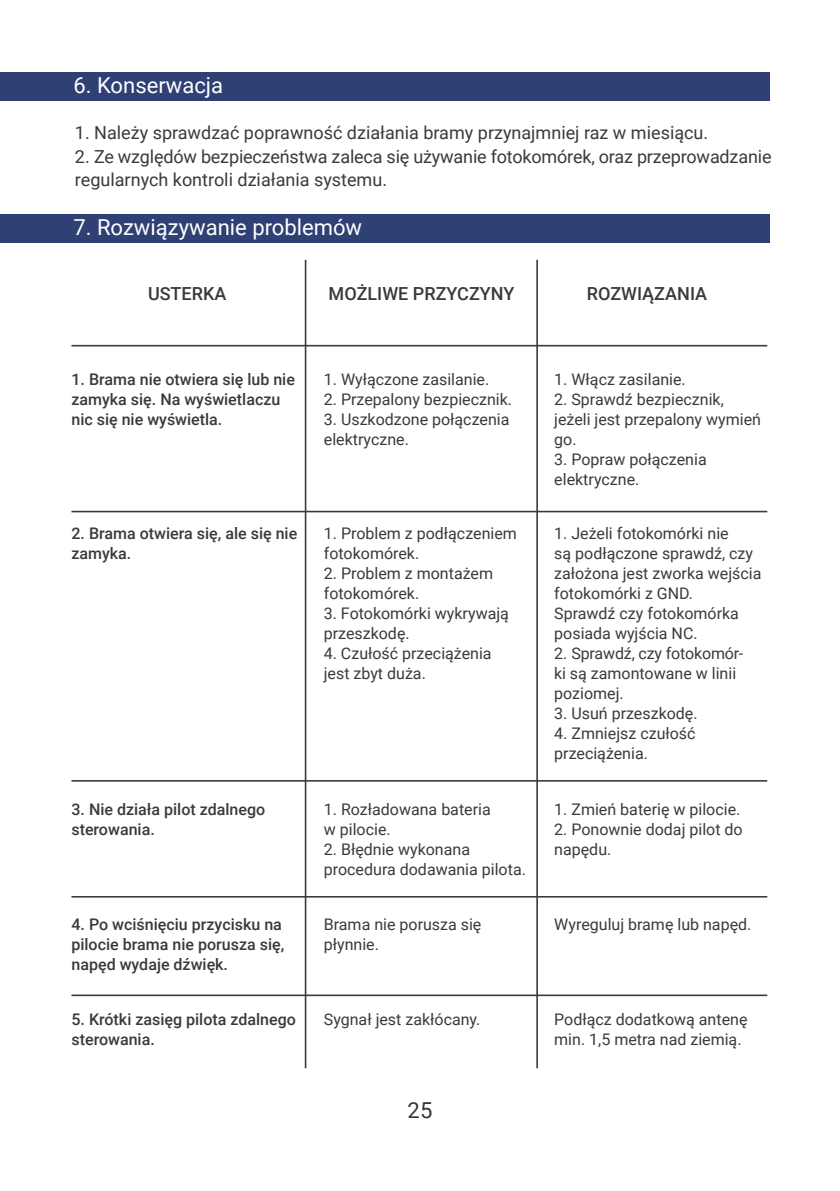
<style>
.page{position:relative;width:840px;height:1191px;background:#fff}
.page>*{position:absolute;margin:0;border:0;box-sizing:border-box;transform-origin:0 0}
.t1{font:22px "Roboto";color:#fff}
.t2{font:22px "Roboto";color:#393535}
.t3{font:18px/23.6px "Roboto";color:#3d393a}
.t4{font:500 18px "Roboto";color:#3d393a}
.t5{font:16px/20px "Roboto";color:#3d393a}
.t6{font:500 16px/20px "Roboto";color:#3d393a}
</style>
<div class="page">
<div style="left:0;top:73px;width:768px;height:28px;background:#2f4075"></div>
<div style="left:0;top:215px;width:768px;height:28px;background:#2f4075"></div>
<hr style="left:304px;top:260px;width:2px;height:808px;background:#3d393a">
<hr style="left:536px;top:260px;width:1px;height:808px;background:#3d393a">
<hr style="left:71px;top:345px;width:695px;height:1px;background:#3d393a">
<hr style="left:71px;top:511px;width:695px;height:1px;background:#3d393a">
<hr style="left:71px;top:780px;width:695px;height:1px;background:#3d393a">
<hr style="left:71px;top:896px;width:695px;height:1px;background:#3d393a">
<hr style="left:71px;top:994px;width:695px;height:2px;background:#3d393a">
<h1 class="t1" style="left:73px;top:70px;width:151px">6. Konserwacja</h1>
<p class="t3" style="left:75px;top:120px;width:634px">1. Należy sprawdzać poprawność działania bramy przynajmniej raz w miesiącu.</p>
<p class="t3" style="left:75px;top:144px;width:697px">2. Ze względów bezpieczeństwa zaleca się używanie fotokomórek, oraz przeprowadzanie regularnych kontroli działania systemu.</p>
<h1 class="t1" style="left:73px;top:212px;width:290px">7. Rozwiązywanie problemów</h1>
<p class="t4" style="left:148px;top:281px;width:80px">USTERKA</p>
<p class="t4" style="left:328px;top:281px;width:187px">MOŻLIWE PRZYCZYNY</p>
<p class="t4" style="left:586px;top:281px;width:122px">ROZWIĄZANIA</p>
<p class="t6" style="left:71px;top:369px;width:225px">1. Brama nie otwiera się lub nie zamyka się. Na wyświetlaczu nic się nie wyświetla.</p>
<p class="t5" style="left:323px;top:369px;width:167px">1. Wyłączone zasilanie.</p>
<p class="t5" style="left:323px;top:389px;width:190px">2. Przepalony bezpiecznik.</p>
<p class="t5" style="left:323px;top:409px;width:187px">3. Uszkodzone połączenia elektryczne.</p>
<p class="t6" style="left:71px;top:522px;width:227px">2. Brama otwiera się, ale się nie zamyka.</p>
<p class="t5" style="left:323px;top:522px;width:194px">1. Problem z podłączeniem fotokomórek.</p>
<p class="t5" style="left:323px;top:562px;width:171px">2. Problem z montażem fotokomórek.</p>
<p class="t5" style="left:323px;top:602px;width:186px">3. Fotokomórki wykrywają przeszkodę.</p>
<p class="t5" style="left:323px;top:642px;width:169px">4. Czułość przeciążenia jest zbyt duża.</p>
<p class="t6" style="left:71px;top:798px;width:195px">3. Nie działa pilot zdalnego sterowania.</p>
<p class="t6" style="left:71px;top:914px;width:214px">4. Po wciśnięciu przycisku na pilocie brama nie porusza się, napęd wydaje dźwięk.</p>
<p class="t6" style="left:71px;top:1009px;width:226px">5. Krótki zasięg pilota zdalnego sterowania.</p>
<p class="t5" style="left:324px;top:798px;width:168px">1. Rozładowana bateria w pilocie.</p>
<p class="t5" style="left:324px;top:838px;width:203px">2. Błędnie wykonana procedura dodawania pilota.</p>
<p class="t5" style="left:323px;top:914px;width:159px">Brama nie porusza się płynnie.</p>
<p class="t5" style="left:323px;top:1009px;width:158px">Sygnał jest zakłócany.</p>
<h1 class="t2" style="left:407px;top:1095px;width:26px">25</h1>
<p class="t5" style="left:554px;top:369px;width:133px">1. Włącz zasilanie.</p>
<p class="t5" style="left:554px;top:389px;width:208px">2. Sprawdź bezpiecznik, jeżeli jest przepalony wymień go.</p>
<p class="t5" style="left:554px;top:449px;width:154px">3. Popraw połączenia elektryczne.</p>
<p class="t5" style="left:554px;top:522px;width:208px">1. Jeżeli fotokomórki nie<br>są podłączone sprawdź, czy założona jest zworka wejścia fotokomórki z GND.<br>Sprawdź czy fotokomórka posiada wyjścia NC.</p>
<p class="t5" style="left:554px;top:642px;width:190px">2. Sprawdź, czy fotokomór&shy;ki są zamontowane w linii poziomej.</p>
<p class="t5" style="left:554px;top:702px;width:145px">3. Usuń przeszkodę.</p>
<p class="t5" style="left:554px;top:722px;width:143px">4. Zmniejsz czułość przeciążenia.</p>
<p class="t5" style="left:554px;top:798px;width:187px">1. Zmień baterię w pilocie.</p>
<p class="t5" style="left:554px;top:818px;width:190px">2. Ponownie dodaj pilot do napędu.</p>
<p class="t5" style="left:554px;top:914px;width:198px">Wyreguluj bramę lub napęd.</p>
<p class="t5" style="left:554px;top:1009px;width:195px">Podłącz dodatkową antenę min. 1,5 metra nad ziemią.</p>
</div>
